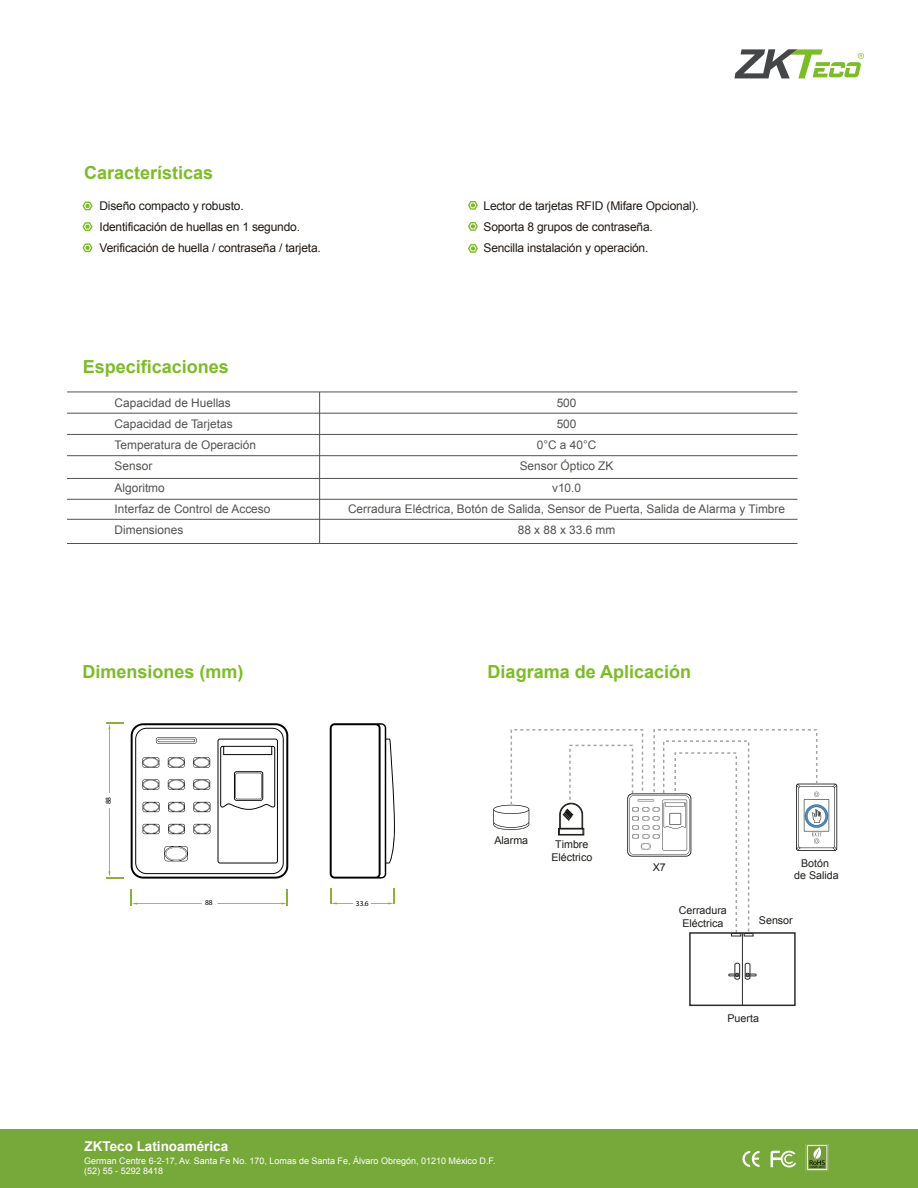
<style>
.page{position:relative;width:918px;height:1188px;background:#fff}
.page>*{position:absolute;margin:0;border:0;box-sizing:border-box;transform-origin:0 0}
.t1{font:700 18px "Arial";color:#7cbc27}
.t2{font:700 13.5px "Arial";color:#fff}
.t3{font:12px/21px "Arial";letter-spacing:-.015em;color:#211915}
.t4{font:11.85px/21.3px "Arial";color:#525250}
.t5{font:10.65px/12.9px "Arial";color:#1b1e18;text-align:center}
.t6{font:9px/10.8px "Arial";color:#fff}
.t7{font:7.5px "Myriad Pro";color:#000}
</style>
<div class="page">
<div style="left:0;top:1130px;width:918px;height:58px;background:#77a83a"></div>
<svg style="left:742px;top:1151px;width:18px;height:16px"></svg>
<svg style="left:770px;top:1151px;width:26px;height:16px"></svg>
<img style="left:805px;top:1144px;width:24px;height:27px">
<svg style="left:130px;top:889px;width:72px;height:16px"></svg>
<svg style="left:106px;top:722px;width:18px;height:71px"></svg>
<svg style="left:106px;top:808px;width:18px;height:71px"></svg>
<svg style="left:218px;top:889px;width:70px;height:16px"></svg>
<svg style="left:330px;top:888px;width:23px;height:16px"></svg>
<svg style="left:371px;top:888px;width:24px;height:16px"></svg>
<svg style="left:131px;top:723px;width:157px;height:156px"></svg>
<svg style="left:330px;top:723px;width:65px;height:156px"></svg>
<hr style="left:67px;top:392px;width:730px;height:1px;background:#525250">
<hr style="left:67px;top:413px;width:730px;height:1px;background:#525250">
<hr style="left:67px;top:434px;width:730px;height:1px;background:#525250">
<hr style="left:67px;top:455px;width:730px;height:1px;background:#525250">
<hr style="left:67px;top:519px;width:730px;height:1px;background:#525250">
<hr style="left:67px;top:543px;width:730px;height:1px;background:#525250">
<hr style="left:67px;top:478px;width:730px;height:1px;background:#525250">
<hr style="left:67px;top:499px;width:730px;height:1px;background:#525250">
<hr style="left:319px;top:392px;width:1px;height:151px;background:#525250">
<svg style="left:82px;top:202px;width:11px;height:8px"></svg>
<svg style="left:82px;top:243px;width:11px;height:9px"></svg>
<svg style="left:468px;top:201px;width:10px;height:9px"></svg>
<svg style="left:468px;top:222px;width:10px;height:9px"></svg>
<svg style="left:468px;top:244px;width:10px;height:9px"></svg>
<svg style="left:82px;top:222px;width:11px;height:9px"></svg>
<svg style="left:735px;top:49px;width:129px;height:29px"></svg>
<div style="left:689px;top:932px;width:107px;height:74px;border:2px solid #2c2c2c"></div>
<hr style="left:742px;top:933px;width:1px;height:72px;background:#2c2c2c">
<svg style="left:729px;top:963px;width:27px;height:17px"></svg>
<svg style="left:493px;top:729px;width:344px;height:207px"></svg>
<h1 class="t1" style="left:84px;top:160px;width:131px">Características</h1>
<p class="t3" style="left:100px;top:195px;width:223px">Diseño compacto y robusto.<br>Identificación de huellas en 1 segundo.<br>Verificación de huella / contraseña / tarjeta.</p>
<p class="t3" style="left:484px;top:195px;width:217px">Lector de tarjetas RFID (Mifare Opcional).<br>Soporta 8 grupos de contraseña.<br>Sencilla instalación y operación.</p>
<h1 class="t1" style="left:83px;top:354px;width:148px">Especificaciones</h1>
<p class="t4" style="left:115px;top:392px;width:157px">Capacidad de Huellas<br>Capacidad de Tarjetas<br>Temperatura de Operación<br>Sensor<br>Algoritmo<br>Interfaz de Control de Acceso<br>Dimensiones</p>
<p class="t4" style="left:348px;top:392px;width:439px;text-align:center">500<br>500<br>0°C a 40°C<br>Sensor Óptico ZK<br>v10.0<br>Cerradura Eléctrica, Botón de Salida, Sensor de Puerta, Salida de Alarma y Timbre<br>88 x 88 x 33.6 mm</p>
<h1 class="t1" style="left:82px;top:659px;width:163px">Dimensiones (mm)</h1>
<p class="t7" style="left:104px;top:804px;width:9px;rotate:-90deg">88</p>
<p class="t7" style="left:205px;top:898px;width:9px">88</p>
<p class="t7" style="left:356px;top:899px;width:14px">33.6</p>
<p class="t2" style="left:84px;top:1137px;width:145px">ZKTeco Latinoamérica</p>
<h1 class="t1" style="left:488px;top:659px;width:205px">Diagrama de Aplicación</h1>
<p class="t5" style="left:494px;top:834px;width:35px">Alarma</p>
<p class="t5" style="left:551px;top:838px;width:42px">Timbre<br>Eléctrico</p>
<p class="t5" style="left:653px;top:861px;width:15px">X7</p>
<p class="t5" style="left:794px;top:856px;width:46px">Botón<br>de Salida</p>
<p class="t5" style="left:679px;top:904px;width:50px">Cerradura<br>Eléctrica</p>
<p class="t5" style="left:759px;top:914px;width:35px">Sensor</p>
<p class="t5" style="left:728px;top:1011px;width:33px">Puerta</p>
<p class="t6" style="left:84px;top:1155px;width:413px">German Centre 6-2-17, Av. Santa Fe No. 170, Lomas de Santa Fe, Álvaro Obregón, 01210 México D.F. (52) 55 - 5292 8418</p>
</div>
